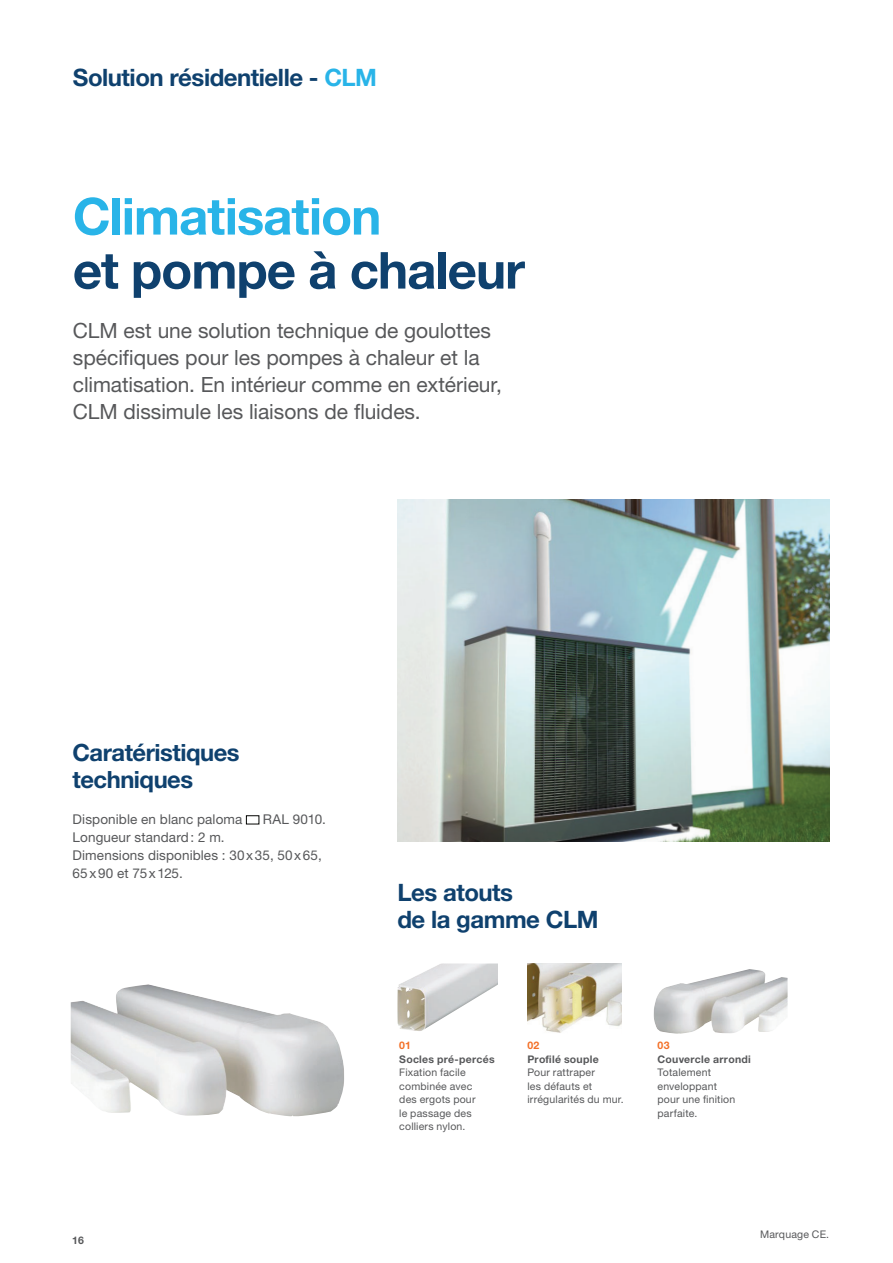
<style>
.page{position:relative;width:893px;height:1263px;background:#fff}
.page>*{position:absolute;margin:0;border:0;box-sizing:border-box;transform-origin:0 0}
.t1{font:700 51px "Helvetica Neue LTW1 G";letter-spacing:-.02em;color:#0f416e}
.t2{font:700 51px "Helvetica Neue LTW1 G";letter-spacing:-.02em;color:#29b4e8}
.t3{font:700 24px/27px "Helvetica Neue LTW1 G";letter-spacing:-.02em;color:#0f416e}
.t4{font:700 23.7px/27px "Helvetica Neue LTW1 G";letter-spacing:-.02em;color:#0f416e}
.t5{font:21px/27px "Helvetica Neue LTW1 G";color:#57585a}
.t6{font:13.5px/18px "Helvetica Neue LTW1 G";letter-spacing:.01em;color:#57585a}
.t7{font:10.5px/13.5px "Helvetica Neue LTW1 G";letter-spacing:.015em;color:#57585a}
.t8{font:700 10.5px "Helvetica Neue LTW1 G";letter-spacing:.03em;color:#57585a}
.t9{font:700 10.5px "Helvetica Neue LTW1 G";color:#f37027}
.s1{color:#29b4e8}
</style>
<div class="page">
<img style="left:397px;top:963px;width:101px;height:68px">
<img style="left:527px;top:963px;width:95px;height:70px">
<img style="left:654px;top:969px;width:134px;height:65px">
<img style="left:71px;top:984px;width:273px;height:133px">
<img style="left:397px;top:500px;width:432px;height:342px">
<h2 class="t3" style="left:73px;top:67px;width:306px">Solution résidentielle - <span class="s1">CLM</span></h2>
<h1 class="t2" style="left:73px;top:198px;width:310px">Climatisation</h1>
<h1 class="t1" style="left:73px;top:252px;width:454px">et pompe à chaleur</h1>
<h3 class="t5" style="left:73px;top:320px;width:430px">CLM est une solution technique de goulottes spécifiques pour les pompes à chaleur et la climatisation. En intérieur comme en extérieur, CLM dissimule les liaisons de fluides.</h3>
<h3 class="t4" style="left:73px;top:742px;width:169px">Caratéristiques techniques</h3>
<p class="t6" style="left:73px;top:812px;width:171px">Disponible en blanc paloma</p>
<p class="t6" style="left:263px;top:812px;width:65px">RAL 9010.</p>
<p class="t6" style="left:73px;top:830px;width:251px">Longueur standard : 2 m.<br>Dimensions disponibles : 30 x 35, 50 x 65,<br>65 x 90 et 75 x 125.</p>
<p class="t8" style="left:72px;top:1236px;width:13px">16</p>
<h2 class="t3" style="left:397px;top:881px;width:203px">Les atouts<br>de la gamme CLM</h2>
<p class="t9" style="left:399px;top:1042px;width:13px">01</p>
<p class="t8" style="left:399px;top:1055px;width:97px">Socles pré-percés</p>
<p class="t7" style="left:399px;top:1067px;width:78px">Fixation facile combinée avec des ergots pour le passage des colliers nylon.</p>
<p class="t9" style="left:527px;top:1042px;width:13px">02</p>
<p class="t8" style="left:527px;top:1055px;width:73px">Profilé souple</p>
<p class="t7" style="left:527px;top:1067px;width:98px">Pour rattraper<br>les défauts et irrégularités du mur.</p>
<p class="t9" style="left:657px;top:1042px;width:14px">03</p>
<p class="t8" style="left:657px;top:1055px;width:95px">Couvercle arrondi</p>
<p class="t7" style="left:657px;top:1067px;width:79px">Totalement enveloppant pour une finition parfaite.</p>
<p class="t7" style="left:760px;top:1229px;width:71px">Marquage CE.</p>
</div>
